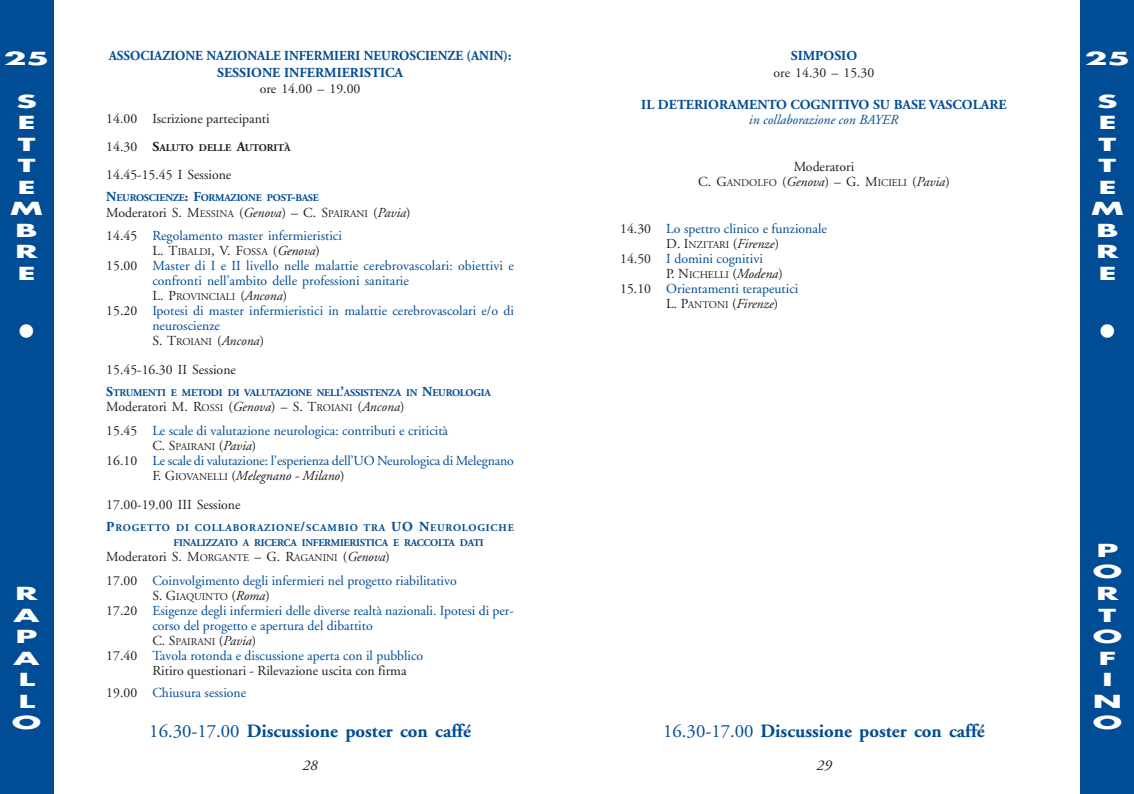
<style>
.page{position:relative;width:1134px;height:794px;background:#fff}
.page>*{position:absolute;margin:0;border:0;box-sizing:border-box;transform-origin:0 0}
.t1{font:37.5px "Symbol";color:#fff}
.t2{font:700 18.75px "Adobe Garamond";color:#004c95}
.t3{font:700 17.5px/21.5px "Futura";color:#fff;text-align:center;scale:1.9 1}
.t4{font:italic 15px "Adobe Garamond";color:#1c1e1f}
.t5{font:13.75px/15px "Adobe Garamond";color:#004c95}
.t6{font:13.75px/30px "Adobe Garamond";color:#1c1e1f}
.t7{font:700 13.75px/16.5px "Adobe Garamond";color:#004c95;text-align:center;scale:.95 1}
.t8{font:700 13.75px "Adobe Garamond";color:#004c95}
.t9{font:italic 13.75px "Adobe Garamond";color:#004c95}
.t10{font:10.25px "Adobe Garamond";color:#1c1e1f}
.t11{font:700 10.25px/15px "Adobe Garamond";letter-spacing:-.02em;color:#004c95}
.t12{font:700 10.25px "Adobe Garamond";color:#1c1e1f}
.s1{font-weight:400;font-size:13.75px}
.s2{font-size:13.75px}
.s3{color:#1c1e1f}
.s4{font-size:10.25px;color:#1c1e1f}
.s5{font-style:italic;color:#1c1e1f}
.s6{font-style:italic;font-size:13.75px}
.s7{color:#004c95}
.s8{font-weight:400}
</style>
<div class="page">
<div style="left:1081px;top:0;width:53px;height:793px;background:#004c95"></div>
<div style="left:0;top:0;width:53px;height:793px;background:#004c95"></div>
<p class="t3" style="left:4px;top:49px;width:26px">25</p>
<p class="t3" style="left:10px;top:92px;width:19px">S<br>E<br>T<br>T<br>E<br>M<br>B<br>R<br>E</p>
<h1 class="t1" style="left:18px;top:304px;width:19px">•</h1>
<p class="t3" style="left:12px;top:584px;width:17px">R<br>A<br>P<br>A<br>L<br>L<br>O</p>
<p class="t7" style="left:109px;top:49px;width:425px">ASSOCIAZIONE NAZIONALE INFERMIERI NEUROSCIENZE (ANIN):<br>SESSIONE INFERMIERISTICA</p>
<p class="t6" style="left:106px;top:75px;width:256px;text-indent:153px">ore 14.00 – 19.00<br>14.00 Iscrizione partecipanti</p>
<p class="t12" style="left:106px;top:143px;width:186px"><span class="s1">14.30</span> <span class="s2">S</span>ALUTO DELLE <span class="s2">A</span>UTORITÀ</p>
<p class="t6" style="left:106px;top:161px;width:127px">14.45-15.45 I Sessione</p>
<p class="t11" style="left:106px;top:192px;width:214px"><span class="s2">N</span>EUROSCIENZE<span class="s2">: F</span>ORMAZIONE POST<span class="s2">-</span>BASE</p>
<p class="t5" style="left:106px;top:201px;width:306px;line-height:23.9px"><span class="s3">Moderatori S. M</span><span class="s4">ESSINA</span> <span class="s3">(</span><span class="s5">Genova</span><span class="s3">) – C. S</span><span class="s4">PAIRANI</span> <span class="s3">(</span><span class="s5">Pavia</span><span class="s3">)<br>14.45</span> Regolamento master infermieristici</p>
<p class="t10" style="left:152px;top:248px;width:169px"><span class="s2">L. T</span>IBALDI<span class="s2">, V. F</span>OSSA <span class="s2">(</span><span class="s6">Genova</span><span class="s2">)</span></p>
<p class="t5" style="left:152px;top:260px;width:363px;text-indent:-46px"><span class="s3">15.00</span> Master di I e II livello nelle malattie cerebrovascolari: obiettivi e confronti nell’ambito delle professioni sanitarie</p>
<p class="t10" style="left:152px;top:293px;width:136px"><span class="s2">L. P</span>ROVINCIALI <span class="s2">(</span><span class="s6">Ancona</span><span class="s2">)</span></p>
<p class="t5" style="left:152px;top:305px;width:363px;text-indent:-46px"><span class="s3">15.20</span> Ipotesi di master infermieristici in malattie cerebrovascolari e/o di neuroscienze</p>
<p class="t10" style="left:152px;top:338px;width:113px"><span class="s2">S. T</span>ROIANI <span class="s2">(</span><span class="s6">Ancona</span><span class="s2">)</span></p>
<p class="t6" style="left:106px;top:356px;width:131px">15.45-16.30 II Sessione</p>
<p class="t11" style="left:106px;top:386px;width:386px"><span class="s2">S</span>TRUMENTI E METODI DI VALUTAZIONE NELL<span class="s2">’</span>ASSISTENZA IN <span class="s2">N</span>EUROLOGIA</p>
<p class="t5" style="left:106px;top:396px;width:343px;line-height:23.9px"><span class="s3">Moderatori M. R</span><span class="s4">OSSI</span> <span class="s3">(</span><span class="s5">Genova</span><span class="s3">) – S. T</span><span class="s4">ROIANI</span> <span class="s3">(</span><span class="s5">Ancona</span><span class="s3">)<br>15.45</span> Le scale di valutazione neurologica: contributi e criticità</p>
<p class="t10" style="left:152px;top:442px;width:105px"><span class="s2">C. S</span>PAIRANI <span class="s2">(</span><span class="s6">Pavia</span><span class="s2">)</span></p>
<p class="t5" style="left:152px;top:454px;width:363px;text-indent:-46px"><span class="s3">16.10</span> Le scale di valutazione: l’esperienza dell’UO Neurologica di Melegnano<br><span class="s3">F. G</span><span class="s4">IOVANELLI</span> <span class="s3">(</span><span class="s5">Melegnano - Milano</span><span class="s3">)</span></p>
<p class="t6" style="left:106px;top:490px;width:136px">17.00-19.00 III Sessione</p>
<p class="t11" style="left:174px;top:521px;width:342px;text-indent:-67px"><span class="s2">P</span>ROGETTO DI COLLABORAZIONE<span class="s2">/</span>SCAMBIO TRA <span class="s2">UO N</span>EUROLOGICHE<br>FINALIZZATO A RICERCA INFERMIERISTICA E RACCOLTA DATI</p>
<p class="t5" style="left:106px;top:545px;width:352px;line-height:23.9px"><span class="s3">Moderatori S. M</span><span class="s4">ORGANTE</span> <span class="s3">– G. R</span><span class="s4">AGANINI</span> <span class="s3">(</span><span class="s5">Genova</span><span class="s3">)<br>17.00</span> Coinvolgimento degli infermieri nel progetto riabilitativo</p>
<p class="t10" style="left:152px;top:592px;width:119px"><span class="s2">S. G</span>IAQUINTO <span class="s2">(</span><span class="s6">Roma</span><span class="s2">)</span></p>
<p class="t5" style="left:152px;top:604px;width:363px;text-indent:-46px"><span class="s3">17.20</span> Esigenze degli infermieri delle diverse realtà nazionali. Ipotesi di per&shy;corso del progetto e apertura del dibattito</p>
<p class="t10" style="left:152px;top:637px;width:105px"><span class="s2">C. S</span>PAIRANI <span class="s2">(</span><span class="s6">Pavia</span><span class="s2">)</span></p>
<p class="t6" style="left:152px;top:649px;width:272px;line-height:15px;text-indent:-46px">17.40 <span class="s7">Tavola rotonda e discussione aperta con il pubblico<br></span>Ritiro questionari - Rilevazione uscita con firma</p>
<p class="t5" style="left:106px;top:686px;width:141px"><span class="s3">19.00</span> Chiusura sessione</p>
<h2 class="t2" style="left:149px;top:723px;width:323px"><span class="s8">16.30-17.00</span> Discussione poster con caffé</h2>
<p class="t4" style="left:303px;top:759px;width:16px">28</p>
<p class="t8" style="left:791px;top:50px;width:68px">SIMPOSIO</p>
<p class="t6" style="left:773px;top:59px;width:102px">ore 14.30 – 15.30</p>
<p class="t8" style="left:641px;top:99px;width:367px">IL DETERIORAMENTO COGNITIVO SU BASE VASCOLARE</p>
<p class="t9" style="left:749px;top:114px;width:150px">in collaborazione con BAYER</p>
<p class="t6" style="left:794px;top:153px;width:62px">Moderatori</p>
<p class="t10" style="left:698px;top:179px;width:253px"><span class="s2">C. G</span>ANDOLFO <span class="s2">(</span><span class="s6">Genova</span><span class="s2">) – G. M</span>ICIELI <span class="s2">(</span><span class="s6">Pavia</span><span class="s2">)</span></p>
<p class="t5" style="left:620px;top:223px;width:208px"><span class="s3">14.30</span> Lo spettro clinico e funzionale</p>
<p class="t10" style="left:666px;top:241px;width:114px"><span class="s2">D. I</span>NZITARI <span class="s2">(</span><span class="s6">Firenze</span><span class="s2">)</span></p>
<p class="t5" style="left:620px;top:253px;width:144px"><span class="s3">14.50</span> I domini cognitivi</p>
<p class="t10" style="left:666px;top:271px;width:118px"><span class="s2">P. N</span>ICHELLI <span class="s2">(</span><span class="s6">Modena</span><span class="s2">)</span></p>
<p class="t5" style="left:666px;top:283px;width:134px;text-indent:-46px"><span class="s3">15.10</span> Orientamenti terapeutici<br><span class="s3">L. P</span><span class="s4">ANTONI</span> <span class="s3">(</span><span class="s5">Firenze</span><span class="s3">)</span></p>
<p class="t3" style="left:1084px;top:49px;width:26px">25</p>
<p class="t3" style="left:1091px;top:92px;width:19px">S<br>E<br>T<br>T<br>E<br>M<br>B<br>R<br>E</p>
<h1 class="t1" style="left:1099px;top:304px;width:19px">•</h1>
<h2 class="t2" style="left:663px;top:723px;width:323px"><span class="s8">16.30-17.00</span> Discussione poster con caffé</h2>
<p class="t4" style="left:816px;top:759px;width:16px">29</p>
<p class="t3" style="left:1093px;top:541px;width:17px">P<br>O<br>R<br>T<br>O<br>F<br>I<br>N<br>O</p>
</div>
